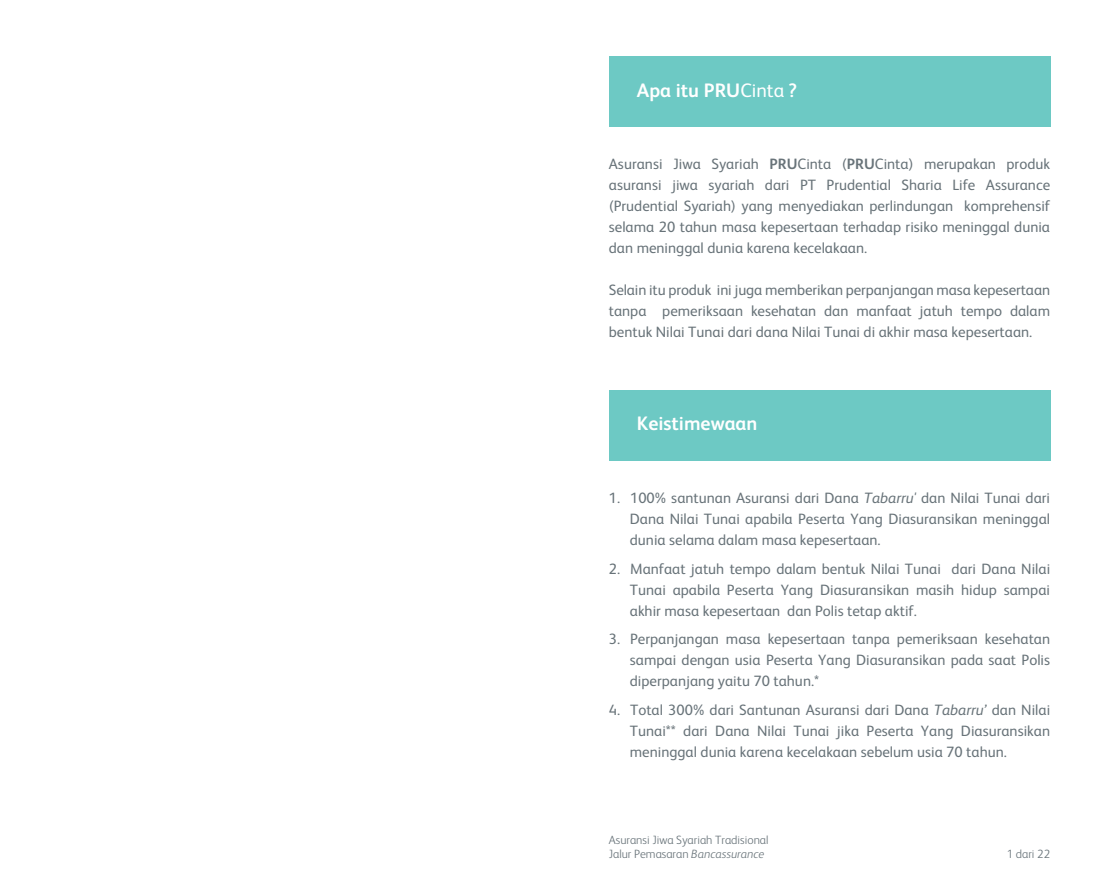
<style>
.page{position:relative;width:1106px;height:893px;background:#fff}
.page>*{position:absolute;margin:0;border:0;box-sizing:border-box;transform-origin:0 0}
.t1{font:700 19.5px "FS Albert Pro";color:#fff}
.t2{font:15px/21px "FS Albert Pro";color:#687379;text-align:justify}
.t3{font:300 12px/14.4px "FS Albert Pro";color:#687379}
.s1{font-weight:400}
.s2{font-weight:700}
.s3{font-style:italic}
</style>
<div class="page">
<div style="left:609px;top:56px;width:441px;height:71px;background:#6dc9c4"></div>
<div style="left:609px;top:390px;width:441px;height:71px;background:#6dc9c4"></div>
<h1 class="t1" style="left:637px;top:76px;width:162px">Apa itu PRU<span class="s1">Cinta</span> ?</h1>
<p class="t2" style="left:609px;top:153px;width:443px">Asuransi Jiwa Syariah <span class="s2">PRU</span>Cinta (<span class="s2">PRU</span>Cinta) merupakan produk asuransi jiwa syariah dari PT Prudential Sharia Life Assurance (Prudential Syariah) yang menyediakan perlindungan komprehensif selama 20 tahun masa kepesertaan terhadap risiko meninggal dunia dan meninggal dunia karena kecelakaan.</p>
<p class="t2" style="left:609px;top:279px;width:443px">Selain itu produk ini juga memberikan perpanjangan masa kepesertaan tanpa pemeriksaan kesehatan dan manfaat jatuh tempo dalam bentuk Nilai Tunai dari dana Nilai Tunai di akhir masa kepesertaan.</p>
<h1 class="t1" style="left:637px;top:410px;width:122px">Keistimewaan</h1>
<p class="t2" style="left:630px;top:486px;width:422px;text-indent:-21px">1. 100% santunan Asuransi dari Dana <span class="s3">Tabarru'</span> dan Nilai Tunai dari Dana Nilai Tunai apabila Peserta Yang Diasuransikan meninggal dunia selama dalam masa kepesertaan.</p>
<p class="t2" style="left:630px;top:557px;width:422px;text-indent:-21px">2. Manfaat jatuh tempo dalam bentuk Nilai Tunai dari Dana Nilai Tunai apabila Peserta Yang Diasuransikan masih hidup sampai akhir masa kepesertaan dan Polis tetap aktif.</p>
<p class="t2" style="left:630px;top:627px;width:422px;text-indent:-21px">3. Perpanjangan masa kepesertaan tanpa pemeriksaan kesehatan sampai dengan usia Peserta Yang Diasuransikan pada saat Polis diperpanjang yaitu 70 tahun.*</p>
<p class="t2" style="left:630px;top:698px;width:422px;text-indent:-21px">4. Total 300% dari Santunan Asuransi dari Dana <span class="s3">Tabarru’</span> dan Nilai Tunai** dari Dana Nilai Tunai jika Peserta Yang Diasuransikan meninggal dunia karena kecelakaan sebelum usia 70 tahun.</p>
<p class="t3" style="left:609px;top:831px;width:161px">Asuransi Jiwa Syariah Tradisional<br>Jalur Pemasaran <span class="s3">Bancassurance</span></p>
<p class="t3" style="left:1006px;top:846px;width:45px">1 dari 22</p>
</div>
